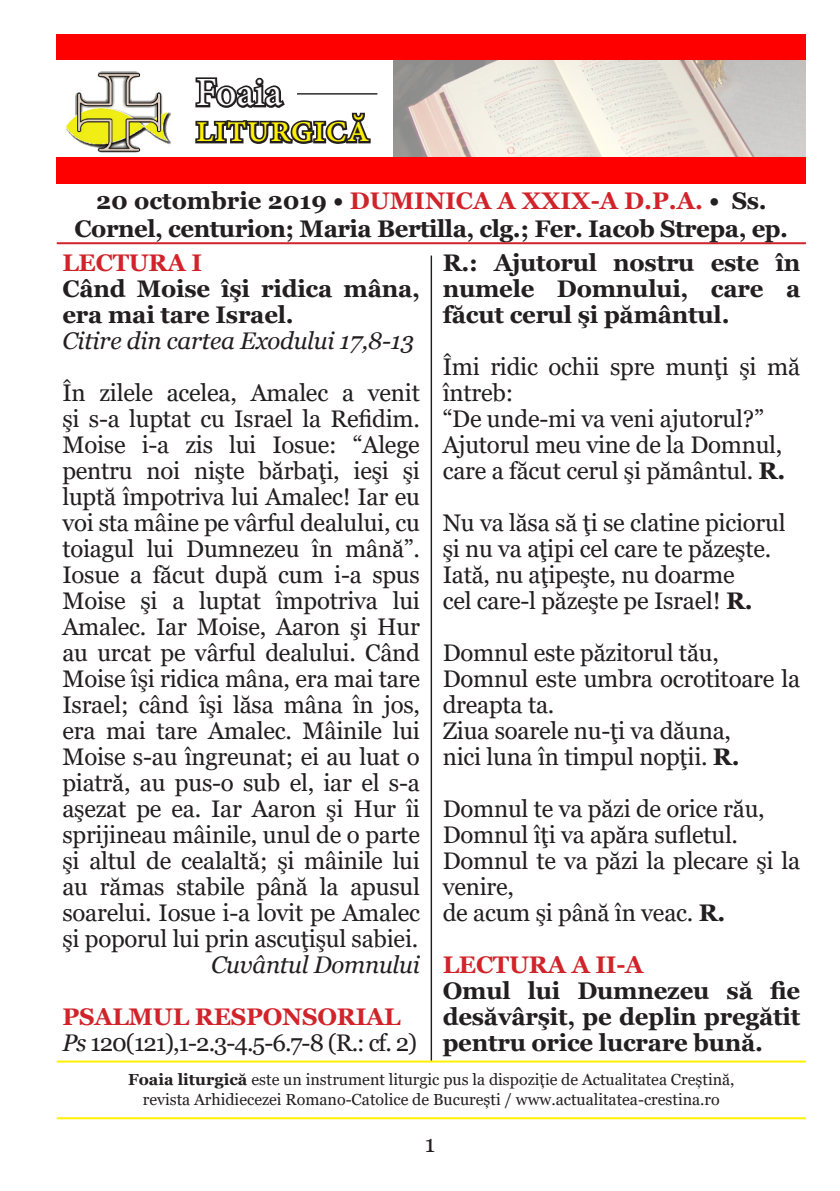
<style>
.page{position:relative;width:840px;height:1191px;background:#fff}
.page>*{position:absolute;margin:0;border:0;box-sizing:border-box;transform-origin:0 0}
.t1{font:40px "Minion Pro";color:#fff101}
.t2{font:40px "Minion Pro";color:#fff}
.t3{font:24px/26px "Georgia";letter-spacing:-.01em;color:#231f20}
.t4{font:700 24px/26px "Georgia";letter-spacing:-.01em;color:#231f20;text-align:justify}
.t5{font:italic 24px "Georgia";letter-spacing:-.01em;color:#231f20}
.t6{font:700 24px "Georgia";letter-spacing:-.01em;color:#d1232a}
.t7{font:16px/19.2px "Georgia";color:#231f20;text-align:center}
.s1{color:#d1232a}
.s2{font-weight:700;color:#d1232a}
.s3{font-style:italic}
.s4{font-weight:700}
</style>
<div class="page">
<img style="left:393px;top:60px;width:412px;height:98px">
<img style="left:57px;top:71px;width:115px;height:87px">
<div style="left:57px;top:158px;width:748px;height:26px;background:#f00"></div>
<hr style="left:57px;top:242px;width:748px;height:2px;background:#d1232a">
<hr style="left:57px;top:1117px;width:748px;height:2px;background:#fff101">
<hr style="left:57px;top:1060px;width:748px;height:2px;background:#fff101">
<div style="left:57px;top:34px;width:748px;height:26px;background:#f00"></div>
<svg style="left:195px;top:77px;width:176px;height:67px"></svg>
<hr style="left:297px;top:93px;width:80px;height:2px;background:#231f20">
<hr style="left:430px;top:255px;width:2px;height:805px;background:#231f20">
<h1 class="t2" style="left:196px;top:66px;width:88px">Foaia</h1>
<h1 class="t1" style="left:196px;top:102px;width:175px">liturgică</h1>
<p class="t4" style="left:74px;top:186px;width:714px;line-height:28px;text-align:center">20 octombrie 2019 • <span class="s1">DUMINICA A XXIX-A D.P.A.</span> • Ss.<br>Cornel, centurion; Maria Bertilla, clg.; Fer. Iacob Strepa, ep.</p>
<p class="t6" style="left:62px;top:247px;width:141px">LECTURA I</p>
<p class="t4" style="left:62px;top:275px;width:359px">Când Moise îşi ridica mâna, era mai tare Israel.</p>
<p class="t5" style="left:62px;top:325px;width:353px">Citire din cartea Exodului 17,8-13</p>
<p class="t3" style="left:62px;top:380px;width:359px;text-align:justify">În zilele acelea, Amalec a venit şi s-a luptat cu Israel la Refidim.<br>Moise i-a zis lui Iosue: “Alege pentru noi nişte bărbaţi, ieşi şi luptă împotriva lui Amalec! Iar eu voi sta mâine pe vârful dealului, cu toiagul lui Dumnezeu în mână”.<br>Iosue a făcut după cum i-a spus Moise şi a luptat împotriva lui Amalec. Iar Moise, Aaron şi Hur au urcat pe vârful dealului. Când Moise îşi ridica mâna, era mai tare Israel; când îşi lăsa mâna în jos, era mai tare Amalec. Mâinile lui Moise s-au îngreunat; ei au luat o piatră, au pus-o sub el, iar el s-a aşezat pe ea. Iar Aaron şi Hur îi sprijineau mâinile, unul de o parte şi altul de cealaltă; şi mâinile lui au rămas stabile până la apusul soarelui. Iosue i-a lovit pe Amalec şi poporul lui prin ascuţişul sabiei.</p>
<p class="t5" style="left:211px;top:949px;width:210px">Cuvântul Domnului</p>
<p class="t3" style="left:62px;top:1003px;width:356px"><span class="s2">PSALMUL RESPONSORIAL<br></span><span class="s3">Ps</span> 120(121),1-2.3-4.5-6.7-8 (R.: cf. 2)</p>
<p class="t4" style="left:442px;top:249px;width:359px">R.: Ajutorul nostru este în numele Domnului, care a făcut cerul şi pământul.</p>
<p class="t3" style="left:442px;top:354px;width:359px">Îmi ridic ochii spre munţi şi mă întreb:<br>“De unde-mi va veni ajutorul?”<br>Ajutorul meu vine de la Domnul, care a făcut cerul şi pământul. <span class="s4">R.</span></p>
<p class="t3" style="left:442px;top:510px;width:344px">Nu va lăsa să ţi se clatine piciorul şi nu va aţipi cel care te păzeşte.<br>Iată, nu aţipeşte, nu doarme<br>cel care-l păzeşte pe Israel! <span class="s4">R.</span></p>
<p class="t3" style="left:442px;top:640px;width:359px">Domnul este păzitorul tău,<br>Domnul este umbra ocrotitoare la dreapta ta.<br>Ziua soarele nu-ţi va dăuna,<br>nici luna în timpul nopţii. <span class="s4">R.</span></p>
<p class="t3" style="left:442px;top:796px;width:359px">Domnul te va păzi de orice rău,<br>Domnul îţi va apăra sufletul.<br>Domnul te va păzi la plecare şi la venire,<br>de acum şi până în veac. <span class="s4">R.</span></p>
<p class="t6" style="left:442px;top:949px;width:202px">LECTURA A II-A</p>
<p class="t4" style="left:442px;top:977px;width:359px">Omul lui Dumnezeu să fie desăvârşit, pe deplin pregătit pentru orice lucrare bună.</p>
<p class="t7" style="left:128px;top:1070px;width:607px"><span class="s4">Foaia liturgică</span> este un instrument liturgic pus la dispoziție de Actualitatea Creștină, revista Arhidiecezei Romano-Catolice de București / www.actualitatea-crestina.ro</p>
<p class="t3" style="left:424px;top:1131px;width:12px">1</p>
</div>
